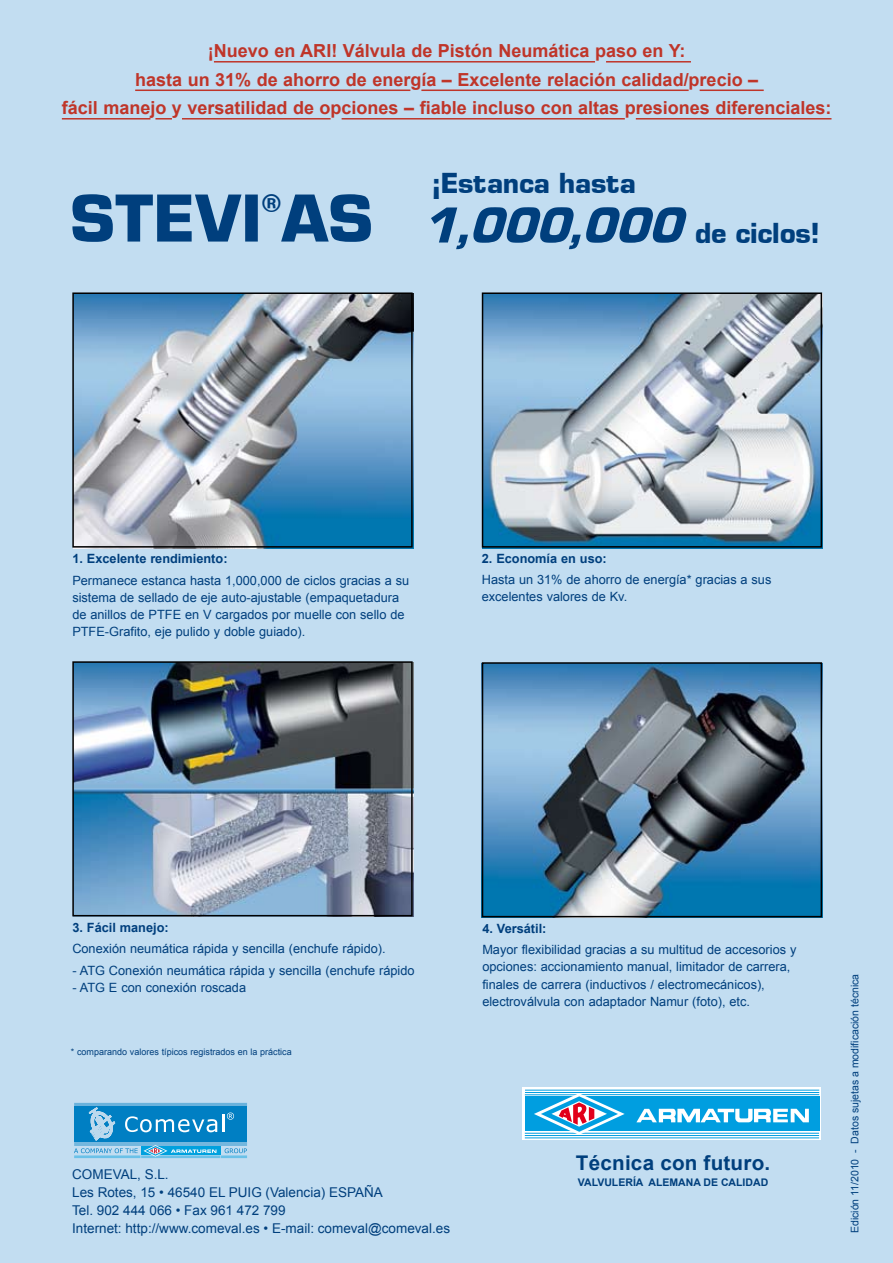
<style>
.page{position:relative;width:893px;height:1263px;background:#fff}
.page>*{position:absolute;margin:0;border:0;box-sizing:border-box;transform-origin:0 0}
.t1{font:70.5px "Eurostile Black DTC";color:#003f7d}
.t2{font:italic 52.5px "Eurostile Black DTC";color:#003f7d}
.t3{font:30px "Eurostile Black DTC";letter-spacing:-.005em;color:#003f7d}
.t4{font:26.1px "Eurostile Black DTC";color:#003f7d}
.t5{font:700 20.25px "Arial";letter-spacing:.01em;color:#003f7d}
.t6{font:700 18px/28.5px "Arial";color:#bf3529;text-align:center}
.t7{font:13.5px/18px "Arial";color:#003f7d}
.t8{font:12.75px/17.2px "Arial";color:#003f7d}
.t9{font:700 12.75px "Arial";color:#003f7d}
.t10{font:10.5px "Arial";color:#003f7d}
.t11{font:700 10.5px "Arial";color:#003f7d}
.t12{font:9px "Arial";color:#003f7d}
.s1{font-style:normal;font-size:30px}
</style>
<div class="page">
<div style="left:0;top:0;width:892px;height:1263px;background:#c2ddf1"></div>
<svg style="left:522px;top:1087px;width:299px;height:53px;background:#d1edf9"></svg>
<div style="left:525px;top:1097px;width:294px;height:34px;background:#009ee0"></div>
<hr style="left:525px;top:1090px;width:294px;height:1px;background:#009ee0">
<hr style="left:525px;top:1092px;width:294px;height:1px;background:#009ee0">
<hr style="left:525px;top:1095px;width:53px;height:1px;background:#009ee0">
<hr style="left:579px;top:1094px;width:240px;height:1px;background:#009ee0">
<hr style="left:525px;top:1138px;width:294px;height:1px;background:#009ee0">
<hr style="left:525px;top:1135px;width:294px;height:1px;background:#009ee0">
<hr style="left:525px;top:1133px;width:52px;height:1px;background:#009ee0">
<hr style="left:580px;top:1133px;width:239px;height:1px;background:#009ee0">
<svg style="left:636px;top:1109px;width:172px;height:13px"></svg>
<svg style="left:534px;top:1093px;width:90px;height:42px"></svg>
<img style="left:75px;top:293px;width:338px;height:255px">
<div style="left:72px;top:292px;width:340px;height:256px;border:2px solid #000"></div>
<img style="left:485px;top:295px;width:334px;height:250px">
<div style="left:482px;top:292px;width:340px;height:256px;border:2px solid #000"></div>
<img style="left:73px;top:662px;width:340px;height:255px">
<div style="left:72px;top:661px;width:340px;height:255px;border:2px solid #000"></div>
<img style="left:481px;top:663px;width:341px;height:255px">
<div style="left:482px;top:662px;width:340px;height:255px;border:1px solid #000"></div>
<hr style="left:214px;top:61px;width:381px;height:2px;background:#bf3529">
<hr style="left:606px;top:61px;width:85px;height:2px;background:#bf3529">
<hr style="left:135px;top:90px;width:275px;height:1px;background:#bf3529">
<hr style="left:421px;top:90px;width:267px;height:1px;background:#bf3529">
<hr style="left:699px;top:90px;width:64px;height:1px;background:#bf3529">
<hr style="left:62px;top:118px;width:88px;height:2px;background:#bf3529">
<svg style="left:155px;top:118px;width:17px;height:2px"></svg>
<hr style="left:182px;top:118px;width:148px;height:2px;background:#bf3529">
<hr style="left:341px;top:118px;width:283px;height:2px;background:#bf3529">
<hr style="left:635px;top:118px;width:196px;height:2px;background:#bf3529">
<hr style="left:74px;top:1103px;width:173px;height:1px;background:#007fc3">
<hr style="left:74px;top:1106px;width:173px;height:1px;background:#007fc3">
<hr style="left:74px;top:1105px;width:173px;height:1px;background:#007fc3">
<hr style="left:74px;top:1104px;width:173px;height:1px;background:#007fc3">
<svg style="left:74px;top:1107px;width:173px;height:52px;background:#40a0d3"></svg>
<h3 class="t6" style="left:62px;top:37px;width:771px">¡Nuevo en ARI! Válvula de Pistón Neumática paso en Y:<br>hasta un 31% de ahorro de energía – Excelente relación calidad/precio –<br>fácil manejo y versatilidad de opciones – fiable incluso con altas presiones diferenciales:</h3>
<h3 class="t4" style="left:261px;top:189px;width:22px">®</h3>
<h1 class="t1" style="left:70px;top:180px;width:304px">STEVI AS</h1>
<h3 class="t3" style="left:431px;top:167px;width:206px">¡Estanca hasta</h3>
<h2 class="t2" style="left:422px;top:196px;width:399px">1,000,000 <span class="s1">de cicl os !</span></h2>
<p class="t9" style="left:72px;top:550px;width:157px">1. Excelente rendimiento:</p>
<p class="t8" style="left:72px;top:572px;width:338px">Permanece estanca hasta 1,000,000 de ciclos gracias a su sistema de sellado de eje auto-ajustable (empaquetadura de anillos de PTFE en V cargados por muelle con sello de PTFE-Grafito, eje pulido y doble guiado).</p>
<p class="t9" style="left:482px;top:550px;width:127px">2. Economía en uso:</p>
<p class="t8" style="left:482px;top:571px;width:291px">Hasta un 31% de ahorro de energía* gracias a sus excelentes valores de Kv.</p>
<p class="t9" style="left:72px;top:919px;width:98px">3. Fácil manejo:</p>
<p class="t8" style="left:72px;top:940px;width:315px">Conexión neumática rápida y sencilla (enchufe rápido).</p>
<p class="t8" style="left:72px;top:962px;width:344px">- ATG Conexión neumática rápida y sencilla (enchufe rápido</p>
<p class="t8" style="left:72px;top:979px;width:175px">- ATG E con conexión roscada</p>
<p class="t12" style="left:71px;top:1046px;width:222px">* comparando valores típicos registrados en la práctica</p>
<p class="t9" style="left:482px;top:920px;width:66px">4. Versátil:</p>
<p class="t8" style="left:482px;top:941px;width:315px">Mayor flexibilidad gracias a su multitud de accesorios y opciones: accionamiento manual, limitador de carrera, finales de carrera (inductivos / electromecánicos), electroválvula con adaptador Namur (foto), etc.</p>
<p class="t7" style="left:72px;top:1166px;width:379px">COMEVAL, S.L.<br>Les Rotes, 15 • 46540 EL PUIG (Valencia) ESPAÑA<br>Tel. 902 444 066 • Fax 961 472 799<br>Internet: http://www.comeval.es • E-mail: comeval@comeval.es</p>
<h3 class="t5" style="left:576px;top:1149px;width:196px">Técnica con futuro.</h3>
<p class="t11" style="left:578px;top:1176px;width:192px">VALVULERÍA ALEMANA DE CALIDAD</p>
<p class="t10" style="left:847px;top:1233px;width:261px;rotate:-90deg">Edición 11/2010 - Datos sujetas a modificación técnica</p>
</div>
